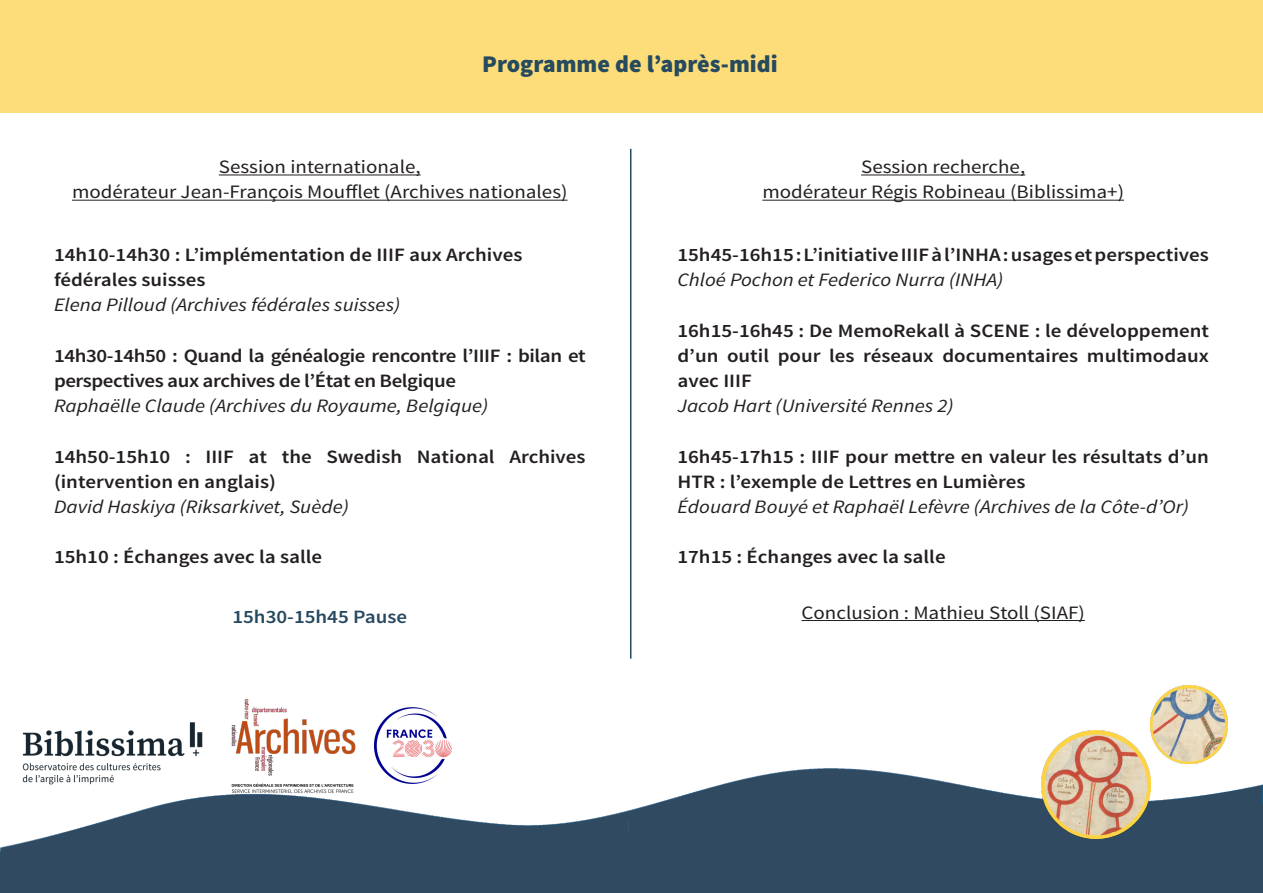
<style>
.page{position:relative;width:1263px;height:893px;background:#fff}
.page>*{position:absolute;margin:0;border:0;box-sizing:border-box;transform-origin:0 0}
.t1{font:900 24px "Source Sans Pro";color:#264a5e}
.t2{font:600 18.9px/25.2px "Source Sans Pro";color:#231f20;scale:1.11 1}
.t3{font:italic 18.9px "Source Sans Pro";color:#231f20;scale:1.11 1}
.t4{font:18.9px "Source Sans Pro";color:#231f20;scale:1.11 1}
.t5{font:600 18.9px/25.2px "Source Sans Pro";letter-spacing:-.02em;color:#231f20;scale:1.11 1}
.t6{font:600 18.9px "Source Sans Pro";color:#27495f;scale:1.11 1}
</style>
<div class="page">
<img style="left:0;top:763px;width:1263px;height:130px">
<hr style="left:219px;top:174px;width:202px;height:1px;background:#231f20">
<hr style="left:72px;top:200px;width:495px;height:1px;background:#231f20">
<div style="left:0;top:0;width:1263px;height:113px;background:#fcdd79"></div>
<hr style="left:861px;top:174px;width:164px;height:1px;background:#231f20">
<hr style="left:762px;top:200px;width:362px;height:1px;background:#231f20">
<hr style="left:801px;top:620px;width:284px;height:1px;background:#231f20">
<hr style="left:630px;top:149px;width:1px;height:510px;background:#27495f">
<img style="left:1042px;top:730px;width:108px;height:109px">
<img style="left:1150px;top:686px;width:78px;height:77px">
<img style="left:0;top:722px;width:225px;height:70px">
<img style="left:225px;top:699px;width:138px;height:101px">
<img style="left:374px;top:707px;width:78px;height:77px">
<p class="t1" style="left:482px;top:48px;width:297px">Programme de l’après-midi</p>
<p class="t4" style="left:219px;top:155px;width:183px">Session internationale,</p>
<p class="t4" style="left:72px;top:180px;width:448px">modérateur Jean-François Moufflet (Archives nationales)</p>
<p class="t2" style="left:54px;top:243px;width:423px">14h10-14h30 : L’implémentation de IIIF aux Archives fédérales suisses</p>
<p class="t3" style="left:54px;top:293px;width:313px">Elena Pilloud (Archives fédérales suisses)</p>
<p class="t5" style="left:54px;top:343px;width:480px">14h30-14h50 : Quand la généalogie rencontre l’IIIF : bilan et perspectives aux archives de l’État en Belgique</p>
<p class="t3" style="left:54px;top:394px;width:393px">Raphaëlle Claude (Archives du Royaume, Belgique)</p>
<p class="t2" style="left:54px;top:444px;width:480px">14h50-15h10 : IIIF at the Swedish National Archives (intervention en anglais)</p>
<p class="t3" style="left:54px;top:495px;width:267px">David Haskiya (Riksarkivet, Suède)</p>
<p class="t2" style="left:54px;top:545px;width:243px">15h10 : Échanges avec la salle</p>
<p class="t6" style="left:232px;top:605px;width:159px">15h30-15h45 Pause</p>
<p class="t4" style="left:861px;top:155px;width:149px">Session recherche,</p>
<p class="t4" style="left:762px;top:180px;width:327px">modérateur Régis Robineau (Biblissima+)</p>
<p class="t2" style="left:677px;top:243px;width:480px">15h45-16h15 : L’initiative IIIF à l’INHA : usages et perspectives</p>
<p class="t3" style="left:677px;top:268px;width:295px">Chloé Pochon et Federico Nurra (INHA)</p>
<p class="t2" style="left:677px;top:318px;width:480px;text-align:justify">16h15-16h45 : De MemoRekall à SCENE : le développement d’un outil pour les réseaux documentaires multimodaux avec IIIF</p>
<p class="t3" style="left:677px;top:394px;width:250px">Jacob Hart (Université Rennes 2)</p>
<p class="t2" style="left:677px;top:444px;width:480px">16h45-17h15 : IIIF pour mettre en valeur les résultats d’un<br>HTR : l’exemple de Lettres en Lumières</p>
<p class="t3" style="left:677px;top:495px;width:462px">Édouard Bouyé et Raphaël Lefèvre (Archives de la Côte-d’Or)</p>
<p class="t2" style="left:677px;top:545px;width:243px">17h15 : Échanges avec la salle</p>
<p class="t4" style="left:801px;top:601px;width:257px">Conclusion : Mathieu Stoll (SIAF)</p>
</div>
